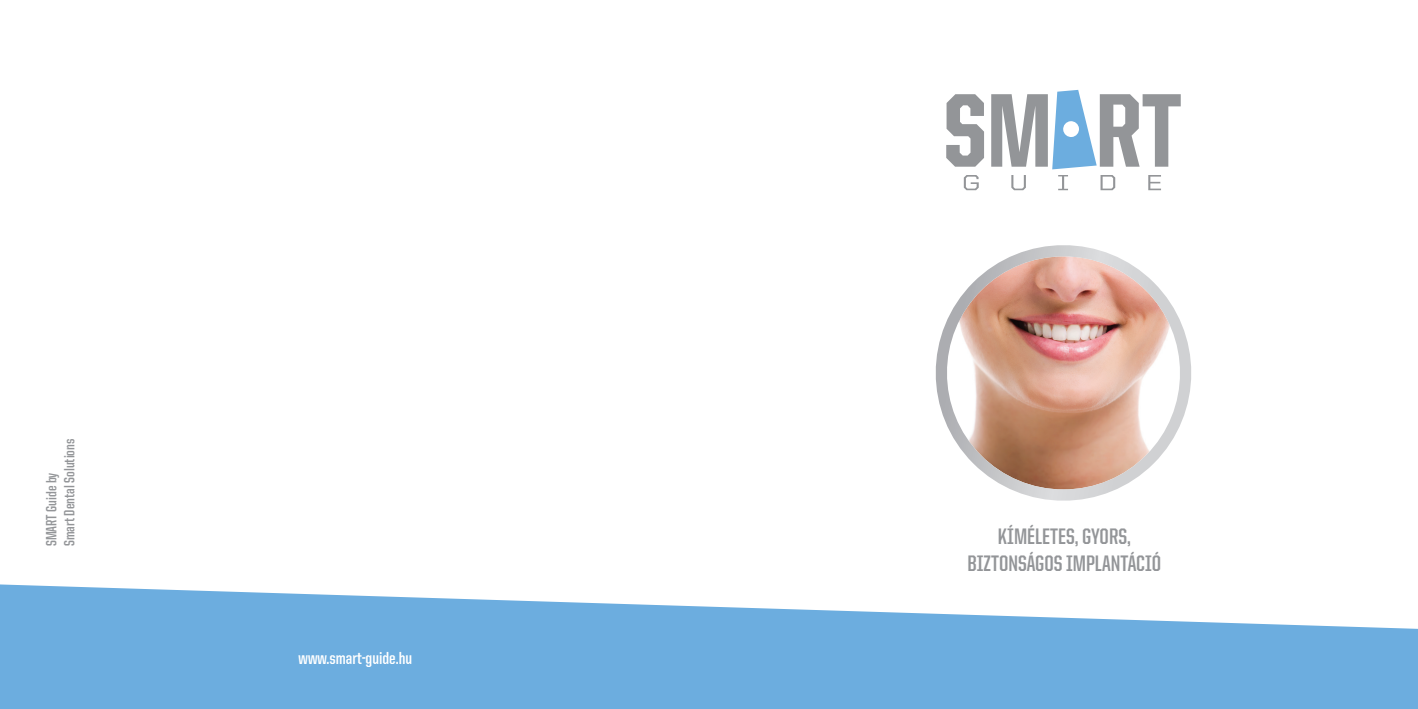
<style>
.page{position:relative;width:1418px;height:709px;background:#fff}
.page>*{position:absolute;margin:0;border:0;box-sizing:border-box;transform-origin:0 0}
.t1{font:700 22.5px/27px "United Sans Cond";color:#939598;text-align:center}
.t2{font:700 17.5px "United Sans Cond";color:#fff}
.t3{font:700 15px "United Sans Cond";color:#939598}
</style>
<div class="page">
<svg style="left:0;top:584px;width:1417px;height:125px;fill:#6caddf"></svg>
<svg style="left:946px;top:90px;width:234px;height:79px"></svg>
<svg style="left:963px;top:175px;width:15px;height:15px"></svg>
<svg style="left:1011px;top:175px;width:14px;height:15px"></svg>
<svg style="left:1058px;top:175px;width:10px;height:15px"></svg>
<svg style="left:1100px;top:175px;width:15px;height:15px"></svg>
<svg style="left:1148px;top:175px;width:13px;height:15px"></svg>
<svg style="left:935px;top:245px;width:256px;height:256px"></svg>
<p class="t3" style="left:62px;top:546px;width:109px;rotate:-90deg">Smart Dental Solutions</p>
<p class="t3" style="left:44px;top:546px;width:75px;rotate:-90deg">SMART Guide by</p>
<p class="t2" style="left:298px;top:649px;width:115px">www.smart-guide.hu</p>
<p class="t1" style="left:967px;top:522px;width:195px">KÍMÉLETES, GYORS,<br>BIZTONSÁGOS IMPLANTÁCIÓ</p>
</div>
